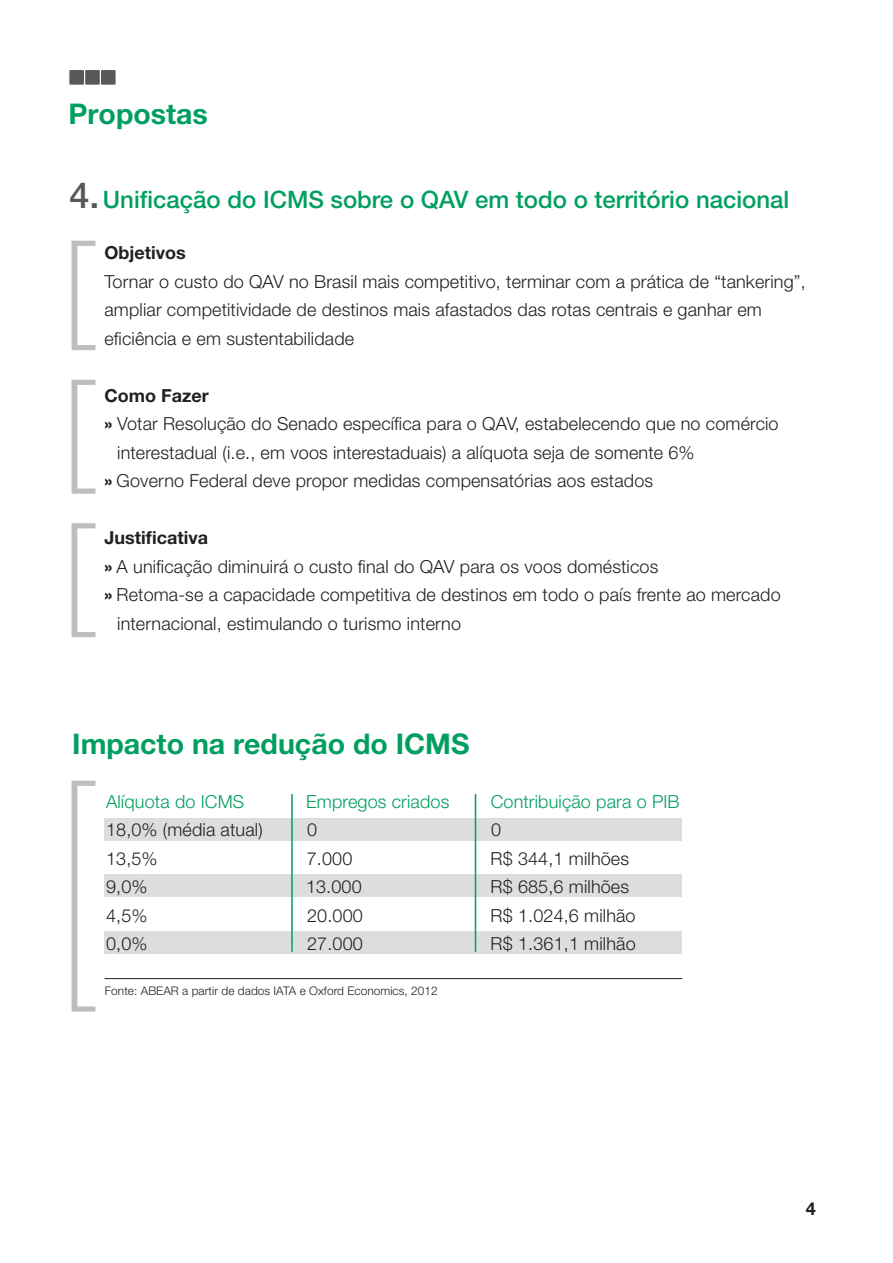
<style>
.page{position:relative;width:893px;height:1263px;background:#fff}
.page>*{position:absolute;margin:0;border:0;box-sizing:border-box;transform-origin:0 0}
.t1{font:500 36px "Helvetica Neue LT Pro";color:#57585a}
.t2{font:700 28.5px "Helvetica Neue LT Pro";color:#009f61}
.t3{font:500 24px "Helvetica Neue LT Pro";color:#009f61}
.t4{font:300 18px/28.5px "Helvetica Neue LT Pro";letter-spacing:.01em;color:#231f20}
.t5{font:300 18px "Helvetica Neue LT Pro";letter-spacing:.01em;color:#009f61}
.t6{font:700 18px "Helvetica Neue LT Pro";color:#231f20}
.t7{font:300 11.85px "Helvetica Neue LT Pro";letter-spacing:.005em;color:#231f20}
.s1{font-weight:800}
</style>
<div class="page">
<svg style="left:72px;top:241px;width:23px;height:109px"></svg>
<svg style="left:72px;top:380px;width:23px;height:114px"></svg>
<svg style="left:72px;top:523px;width:23px;height:114px"></svg>
<div style="left:69px;top:70px;width:15px;height:15px;background:#57585a"></div>
<div style="left:85px;top:70px;width:15px;height:15px;background:#57585a"></div>
<div style="left:101px;top:70px;width:15px;height:15px;background:#57585a"></div>
<div style="left:105px;top:818px;width:577px;height:23px;background:#dcdddf"></div>
<div style="left:105px;top:874px;width:577px;height:23px;background:#dcdddf"></div>
<div style="left:105px;top:930px;width:577px;height:23px;background:#dcdddf"></div>
<hr style="left:291px;top:794px;width:2px;height:158px;background:#009f61">
<hr style="left:475px;top:794px;width:1px;height:158px;background:#009f61">
<hr style="left:105px;top:978px;width:577px;height:1px;background:#231f20">
<svg style="left:72px;top:781px;width:23px;height:231px"></svg>
<p class="t2" style="left:69px;top:97px;width:141px">Propostas</p>
<p class="t1" style="left:69px;top:174px;width:32px">4.</p>
<p class="t3" style="left:103px;top:185px;width:688px">Unificação do ICMS sobre o QAV em todo o território nacional</p>
<p class="t6" style="left:104px;top:242px;width:83px">Objetivos</p>
<p class="t4" style="left:104px;top:267px;width:703px">Tornar o custo do QAV no Brasil mais competitivo, terminar com a prática de “tankering”, ampliar competitividade de destinos mais afastados das rotas centrais e ganhar em eficiência e em sustentabilidade</p>
<p class="t6" style="left:104px;top:384px;width:106px">Como Fazer</p>
<p class="t4" style="left:117px;top:409px;width:663px;text-indent:-13px"><span class="s1">»</span> Votar Resolução do Senado específica para o QAV, estabelecendo que no comércio interestadual (i.e., em voos interestaduais) a alíquota seja de somente 6%</p>
<p class="t4" style="left:104px;top:466px;width:550px"><span class="s1">»</span> Governo Federal deve propor medidas compensatórias aos estados</p>
<p class="t6" style="left:104px;top:527px;width:105px">Justificativa</p>
<p class="t4" style="left:104px;top:552px;width:555px"><span class="s1">»</span> A unificação diminuirá o custo final do QAV para os voos domésticos</p>
<p class="t4" style="left:117px;top:580px;width:665px;text-indent:-13px"><span class="s1">»</span> Retoma-se a capacidade competitiva de destinos em todo o país frente ao mercado internacional, estimulando o turismo interno</p>
<p class="t2" style="left:72px;top:726px;width:399px">Impacto na redução do ICMS</p>
<p class="t5" style="left:106px;top:790px;width:140px">Alíquota do ICMS</p>
<p class="t5" style="left:306px;top:790px;width:145px">Empregos criados</p>
<p class="t5" style="left:491px;top:790px;width:190px">Contribuição para o PIB</p>
<p class="t4" style="left:106px;top:815px;width:158px">18,0% (média atual)</p>
<p class="t4" style="left:307px;top:815px;width:12px">0</p>
<p class="t4" style="left:491px;top:815px;width:12px">0</p>
<p class="t4" style="left:106px;top:844px;width:53px">13,5%</p>
<p class="t4" style="left:307px;top:844px;width:47px">7.000</p>
<p class="t4" style="left:491px;top:844px;width:140px">R$ 344,1 milhões</p>
<p class="t4" style="left:106px;top:872px;width:43px">9,0%</p>
<p class="t4" style="left:306px;top:872px;width:57px">13.000</p>
<p class="t4" style="left:491px;top:872px;width:140px">R$ 685,6 milhões</p>
<p class="t4" style="left:106px;top:901px;width:43px">4,5%</p>
<p class="t4" style="left:307px;top:901px;width:57px">20.000</p>
<p class="t4" style="left:491px;top:901px;width:147px">R$ 1.024,6 milhão</p>
<p class="t4" style="left:106px;top:929px;width:43px">0,0%</p>
<p class="t4" style="left:307px;top:929px;width:57px">27.000</p>
<p class="t4" style="left:491px;top:929px;width:147px">R$ 1.361,1 milhão</p>
<p class="t7" style="left:105px;top:983px;width:334px">Fonte: ABEAR a partir de dados IATA e Oxford Economics, 2012</p>
<p class="t6" style="left:806px;top:1197px;width:12px">4</p>
</div>
